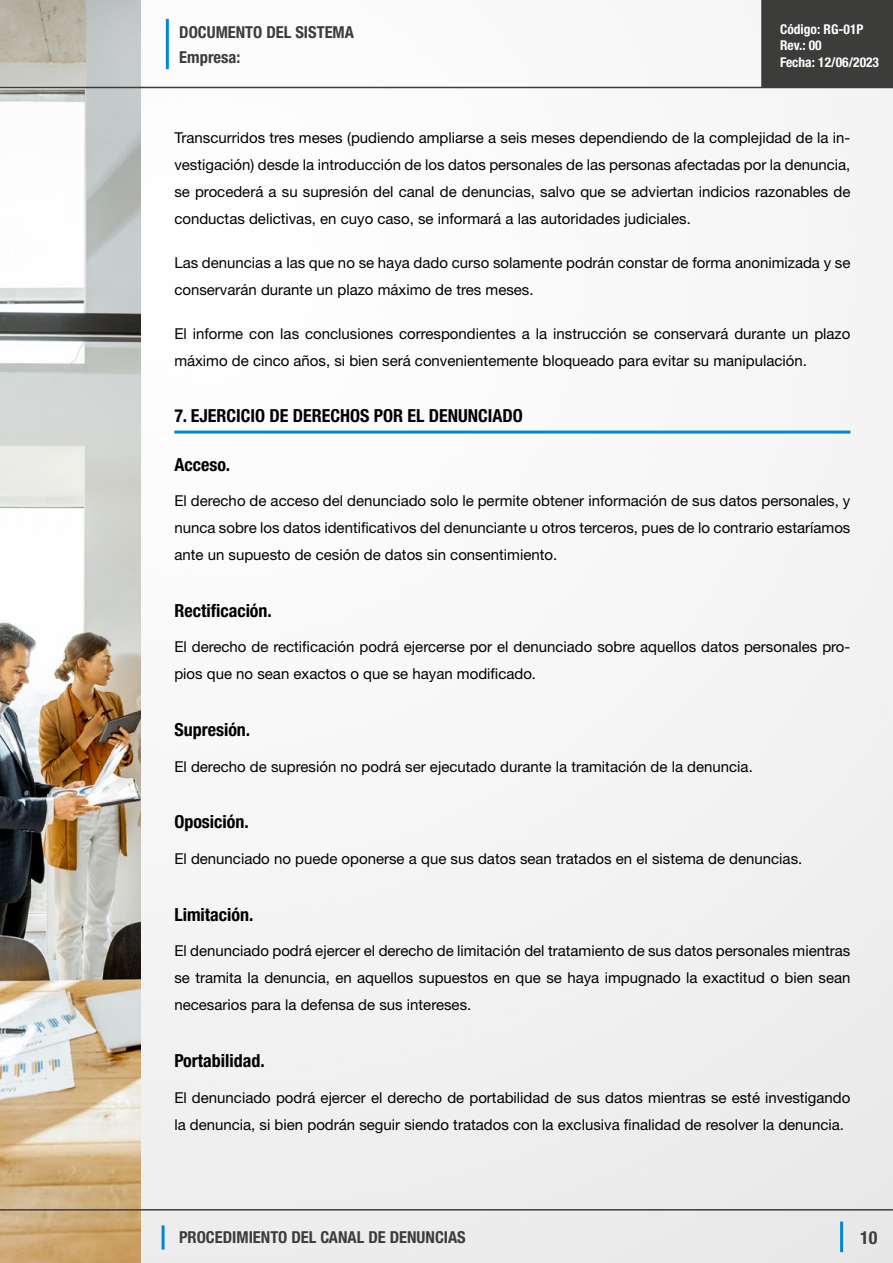
<style>
.page{position:relative;width:893px;height:1263px;background:#fff}
.page>*{position:absolute;margin:0;border:0;box-sizing:border-box;transform-origin:0 0}
.t1{font:700 condensed 18px "Helvetica Neue LT Std";color:#000}
.t2{font:700 condensed 18px "Helvetica Neue LT Std";color:#3c3c3b}
.t3{font:700 condensed 16.5px "Helvetica Neue LT Std";color:#3c3c3b}
.t4{font:15px/27px "Helvetica Neue LT Std";color:#000}
.t5{font:700 condensed 13.5px/16.2px "Helvetica Neue LT Std";color:#fff}
</style>
<div class="page">
<img style="left:140px;top:0;width:753px;height:1263px">
<img style="left:0;top:0;width:140px;height:1263px">
<div style="left:762px;top:0;width:131px;height:87px;background:#3c3c3b"></div>
<hr style="left:761px;top:0;width:2px;height:87px;background:#3c3c3b">
<hr style="left:162px;top:1225px;width:3px;height:24px;background:#08c">
<hr style="left:0;top:1209px;width:893px;height:1px;background:#3c3c3b">
<hr style="left:0;top:87px;width:893px;height:1px;background:#3c3c3b">
<hr style="left:840px;top:1221px;width:3px;height:31px;background:#08c">
<hr style="left:166px;top:19px;width:3px;height:50px;background:#08c">
<hr style="left:174px;top:431px;width:676px;height:3px;background:#08c">
<p class="t3" style="left:179px;top:22px;width:176px">DOCUMENTO DEL SISTEMA</p>
<p class="t3" style="left:179px;top:47px;width:63px">Empresa:</p>
<p class="t5" style="left:780px;top:21px;width:101px">Código: RG-01P<br>Rev.: 00<br>Fecha: 12/06/2023</p>
<p class="t4" style="left:174px;top:123px;width:678px;text-align:justify">Transcurridos tres meses (pudiendo ampliarse a seis meses dependiendo de la complejidad de la in&shy;vestigación) desde la introducción de los datos personales de las personas afectadas por la denuncia, se procederá a su supresión del canal de denuncias, salvo que se adviertan indicios razonables de conductas delictivas, en cuyo caso, se informará a las autoridades judiciales.</p>
<p class="t4" style="left:174px;top:248px;width:678px">Las denuncias a las que no se haya dado curso solamente podrán constar de forma anonimizada y se conservarán durante un plazo máximo de tres meses.</p>
<p class="t4" style="left:174px;top:320px;width:678px">El informe con las conclusiones correspondientes a la instrucción se conservará durante un plazo máximo de cinco años, si bien será convenientemente bloqueado para evitar su manipulación.</p>
<p class="t1" style="left:174px;top:405px;width:350px">7. EJERCICIO DE DERECHOS POR EL DENUNCIADO</p>
<p class="t1" style="left:174px;top:453px;width:57px">Acceso.</p>
<p class="t4" style="left:174px;top:487px;width:678px;text-align:justify">El derecho de acceso del denunciado solo le permite obtener información de sus datos personales, y nunca sobre los datos identificativos del denunciante u otros terceros, pues de lo contrario estaríamos ante un supuesto de cesión de datos sin consentimiento.</p>
<p class="t1" style="left:174px;top:600px;width:99px">Rectificación.</p>
<p class="t4" style="left:174px;top:633px;width:677px">El derecho de rectificación podrá ejercerse por el denunciado sobre aquellos datos personales pro&shy;pios que no sean exactos o que se hayan modificado.</p>
<p class="t1" style="left:174px;top:719px;width:77px">Supresión.</p>
<p class="t4" style="left:174px;top:753px;width:580px">El derecho de supresión no podrá ser ejecutado durante la tramitación de la denuncia.</p>
<p class="t1" style="left:174px;top:811px;width:76px">Oposición.</p>
<p class="t4" style="left:174px;top:845px;width:629px">El denunciado no puede oponerse a que sus datos sean tratados en el sistema de denuncias.</p>
<p class="t1" style="left:174px;top:903px;width:81px">Limitación.</p>
<p class="t4" style="left:174px;top:937px;width:678px;text-align:justify">El denunciado podrá ejercer el derecho de limitación del tratamiento de sus datos personales mientras se tramita la denuncia, en aquellos supuestos en que se haya impugnado la exactitud o bien sean necesarios para la defensa de sus intereses.</p>
<p class="t1" style="left:174px;top:1050px;width:92px">Portabilidad.</p>
<p class="t4" style="left:174px;top:1083px;width:678px">El denunciado podrá ejercer el derecho de portabilidad de sus datos mientras se esté investigando la denuncia, si bien podrán seguir siendo tratados con la exclusiva finalidad de resolver la denuncia.</p>
<p class="t3" style="left:179px;top:1227px;width:288px">PROCEDIMIENTO DEL CANAL DE DENUNCIAS</p>
<p class="t2" style="left:860px;top:1226px;width:19px">10</p>
</div>
